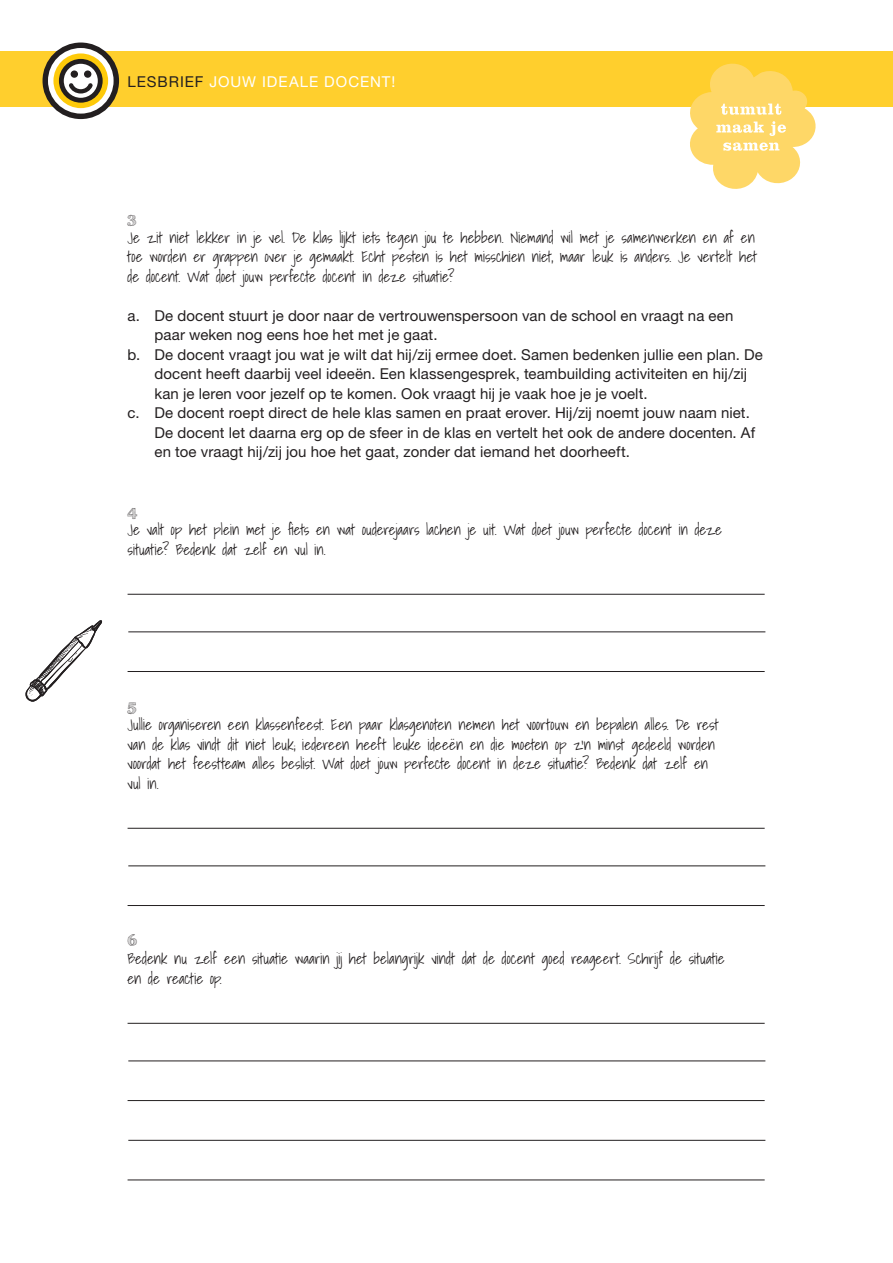
<style>
.page{position:relative;width:893px;height:1263px;background:#fff}
.page>*{position:absolute;margin:0;border:0;box-sizing:border-box;transform-origin:0 0}
.tussenkopje_eerste_o{font:300 15px/19.5px "Shadows Into";color:#231f20}
.tussenkopje_eerste_o-2{font:15px/19.5px "Helvetica Neue";letter-spacing:.005em;color:#231f20}
.t1{font:15px "Helvetica Neue";letter-spacing:.065em;color:#fff}
.tussenkopje_eerste_o-3{font:15px "Archistico";color:#231f20}
.s1{color:#231f20}
</style>
<div class="page">
<div style="left:0;top:51px;width:893px;height:55px;background:#ffcf2d"></div>
<div style="left:43px;top:43px;width:76px;height:76px;background:#231f20;border-radius:50%"></div>
<svg style="left:48px;top:48px;width:66px;height:66px"></svg>
<div style="left:53px;top:53px;width:55px;height:55px;background:#feca0a;border-radius:50%"></div>
<svg style="left:59px;top:59px;width:44px;height:44px"></svg>
<div style="left:64px;top:64px;width:34px;height:34px;background:#fff;border-radius:50%"></div>
<svg style="left:68px;top:70px;width:26px;height:24px"></svg>
<svg style="left:687px;top:63px;width:131px;height:126px"></svg>
<hr style="left:128px;top:594px;width:637px;height:1px;background:#231f20">
<hr style="left:128px;top:631px;width:637px;height:1px;background:#231f20">
<hr style="left:128px;top:671px;width:637px;height:1px;background:#231f20">
<hr style="left:128px;top:828px;width:637px;height:1px;background:#231f20">
<hr style="left:128px;top:865px;width:637px;height:1px;background:#231f20">
<hr style="left:128px;top:905px;width:637px;height:1px;background:#231f20">
<hr style="left:128px;top:1023px;width:637px;height:1px;background:#231f20">
<hr style="left:128px;top:1060px;width:637px;height:1px;background:#231f20">
<hr style="left:128px;top:1100px;width:637px;height:1px;background:#231f20">
<hr style="left:128px;top:1140px;width:637px;height:1px;background:#231f20">
<hr style="left:128px;top:1179px;width:637px;height:1px;background:#231f20">
<svg style="left:25px;top:620px;width:77px;height:82px"></svg>
<p class="t1" style="left:128px;top:73px;width:269px"><span class="s1">LESBRIEF</span> JOUW IDEALE DOCENT!</p>
<p class="tussenkopje_eerste_o-3" style="left:128px;top:210px;width:10px">3</p>
<p class="tussenkopje_eerste_o" style="left:128px;top:227px;width:631px">Je zit niet lekker in je vel. De klas lijkt iets tegen jou te hebben. Niemand wil met je samenwerken en af en toe worden er grappen over je gemaakt. Echt pesten is het misschien niet, maar leuk is anders. Je vertelt het de docent. Wat doet jouw perfecte docent in deze situatie?</p>
<p class="tussenkopje_eerste_o-2" style="left:155px;top:305px;width:580px;text-indent:-27px">a. De docent stuurt je door naar de vertrouwenspersoon van de school en vraagt na een paar weken nog eens hoe het met je gaat.</p>
<p class="tussenkopje_eerste_o-2" style="left:155px;top:344px;width:610px;text-indent:-27px">b. De docent vraagt jou wat je wilt dat hij/zij ermee doet. Samen bedenken jullie een plan. De docent heeft daarbij veel ideeën. Een klassengesprek, teambuilding activiteiten en hij/zij kan je leren voor jezelf op te komen. Ook vraagt hij je vaak hoe je je voelt.</p>
<p class="tussenkopje_eerste_o-2" style="left:155px;top:403px;width:602px;text-indent:-27px">c. De docent roept direct de hele klas samen en praat erover. Hij/zij noemt jouw naam niet.<br>De docent let daarna erg op de sfeer in de klas en vertelt het ook de andere docenten. Af en toe vraagt hij/zij jou hoe het gaat, zonder dat iemand het doorheeft.</p>
<p class="tussenkopje_eerste_o-3" style="left:128px;top:502px;width:11px">4</p>
<p class="tussenkopje_eerste_o" style="left:128px;top:520px;width:596px">Je valt op het plein met je fiets en wat ouderejaars lachen je uit. Wat doet jouw perfecte docent in deze situatie? Bedenk dat zelf en vul in.</p>
<p class="tussenkopje_eerste_o-3" style="left:128px;top:697px;width:10px">5</p>
<p class="tussenkopje_eerste_o" style="left:128px;top:715px;width:593px">Jullie organiseren een klassenfeest. Een paar klasgenoten nemen het voortouw en bepalen alles. De rest van de klas vindt dit niet leuk; iedereen heeft leuke ideeën en die moeten op z’n minst gedeeld worden voordat het feestteam alles beslist. Wat doet jouw perfecte docent in deze situatie? Bedenk dat zelf en vul in.</p>
<p class="tussenkopje_eerste_o-3" style="left:128px;top:931px;width:11px">6</p>
<p class="tussenkopje_eerste_o" style="left:128px;top:949px;width:599px">Bedenk nu zelf een situatie waarin jij het belangrijk vindt dat de docent goed reageert. Schrijf de situatie en de reactie op.</p>
</div>
